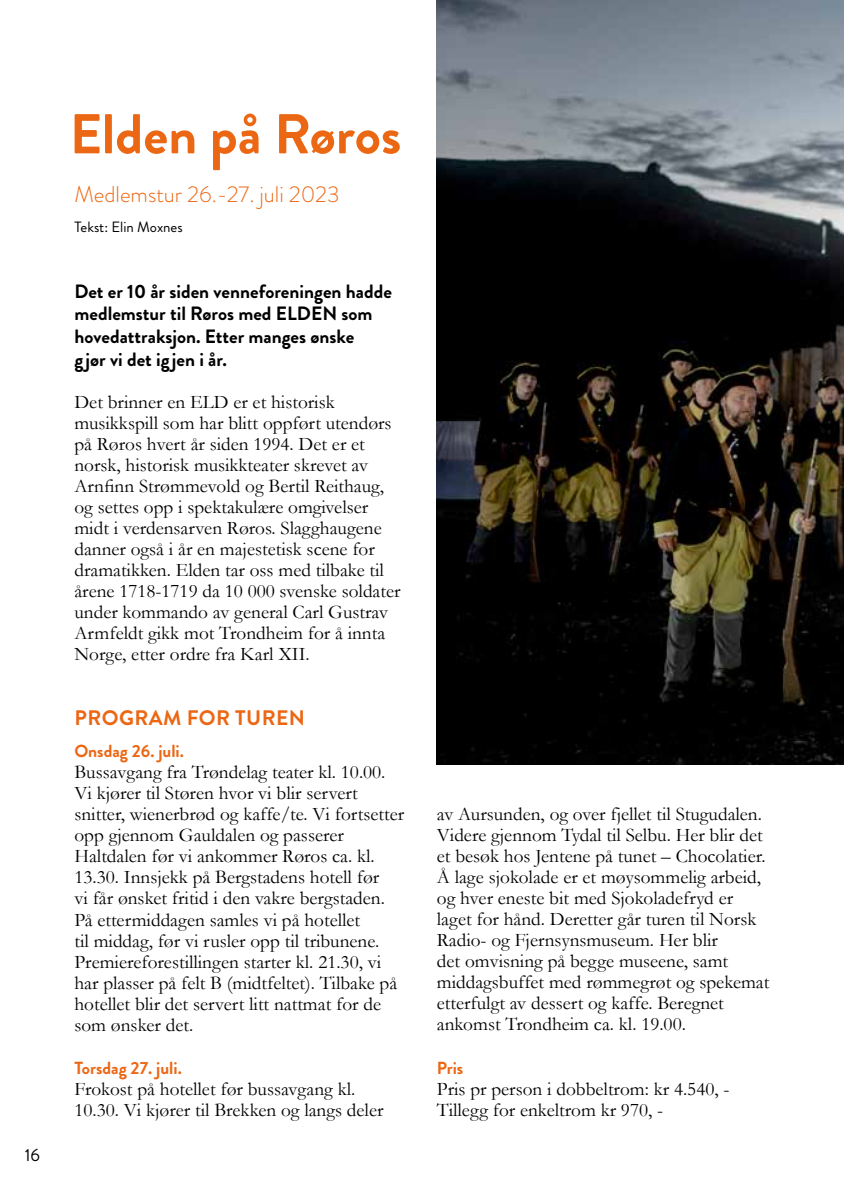
<style>
.page{position:relative;width:844px;height:1191px;background:#fff}
.page>*{position:absolute;margin:0;border:0;box-sizing:border-box;transform-origin:0 0}
.t1{font:700 56px "Brandon Grotesque";color:#ec6714}
.t2{font:300 22.75px "Brandon Grotesque";color:#ec6714}
.t3{font:700 21px "Brandon Grotesque";letter-spacing:.02em;color:#ec6714}
.t4{font:19.25px/21px "Garamond";color:#000}
.t5{font:700 19.25px/22.8px "Brandon Grotesque";color:#000}
.t6{font:700 17.5px "Brandon Grotesque";color:#ec6714}
.t7{font:17.5px "Brandon Grotesque";color:#000}
.t8{font:14.88px "Brandon Grotesque";color:#000}
</style>
<div class="page">
<img style="left:437px;top:0;width:406px;height:764px">
<p class="t7" style="left:25px;top:1143px;width:17px">16</p>
<h1 class="t1" style="left:69px;top:95px;width:333px">Elden på Røros</h1>
<p class="t2" style="left:74px;top:179px;width:266px">Medlemstur 26.-27. juli 2023</p>
<p class="t8" style="left:74px;top:217px;width:110px">Tekst: Elin Moxnes</p>
<p class="t5" style="left:74px;top:280px;width:319px">Det er 10 år siden venneforeningen hadde medlemstur til Røros med ELDEN som hovedattraksjon. Etter manges ønske<br>g jør vi det ig jen i år.</p>
<p class="t4" style="left:74px;top:391px;width:327px">Det brinner en ELD er et historisk musikkspill som har blitt oppført utendørs på Røros hvert år siden 1994. Det er et norsk, historisk musikkteater skrevet av Arnfinn Strømmevold og Bertil Reithaug, og settes opp i spektakulære omgivelser midt i verdensarven Røros. Slagghaugene danner også i år en majestetisk scene for dramatikken. Elden tar oss med tilbake til årene 1718-1719 da 10 000 svenske soldater under kommando av general Carl Gustrav Armfeldt gikk mot Trondheim for å innta Norge, etter ordre fra Karl XII.</p>
<p class="t3" style="left:75px;top:703px;width:232px">PROGRAM FOR TUREN</p>
<p class="t6" style="left:74px;top:739px;width:111px">Onsdag 26. juli.</p>
<p class="t4" style="left:74px;top:761px;width:331px">Bussavgang fra Trøndelag teater kl. 10.00.<br>Vi kjører til Støren hvor vi blir servert snitter, wienerbrød og kaffe/te. Vi fortsetter opp gjennom Gauldalen og passerer Haltdalen før vi ankommer Røros ca. kl.<br>13.30. Innsjekk på Bergstadens hotell før<br>vi får ønsket fritid i den vakre bergstaden.<br>På ettermiddagen samles vi på hotellet<br>til middag, før vi rusler opp til tribunene.<br>Premiereforestillingen starter kl. 21.30, vi har plasser på felt B (midtfeltet). Tilbake på hotellet blir det servert litt nattmat for de som ønsker det.</p>
<p class="t6" style="left:74px;top:1056px;width:109px">Torsdag 27. juli.</p>
<p class="t4" style="left:74px;top:1078px;width:310px">Frokost på hotellet før bussavgang kl.<br>10.30. Vi kjører til Brekken og langs deler</p>
<p class="t4" style="left:437px;top:803px;width:334px">av Aursunden, og over fjellet til Stugudalen.<br>Videre gjennom Tydal til Selbu. Her blir det et besøk hos Jentene på tunet – Chocolatier.<br>Å lage sjokolade er et møysommelig arbeid, og hver eneste bit med Sjokoladefryd er laget for hånd. Deretter går turen til Norsk Radio- og Fjernsynsmuseum. Her blir<br>det omvisning på begge museene, samt middagsbuffet med rømmegrøt og spekemat etterfulgt av dessert og kaffe. Beregnet ankomst Trondheim ca. kl. 19.00.</p>
<p class="t6" style="left:437px;top:1055px;width:28px">Pris</p>
<p class="t4" style="left:437px;top:1078px;width:294px">Pris pr person i dobbeltrom: kr 4.540, -<br>Tillegg for enkeltrom kr 970, -</p>
</div>
